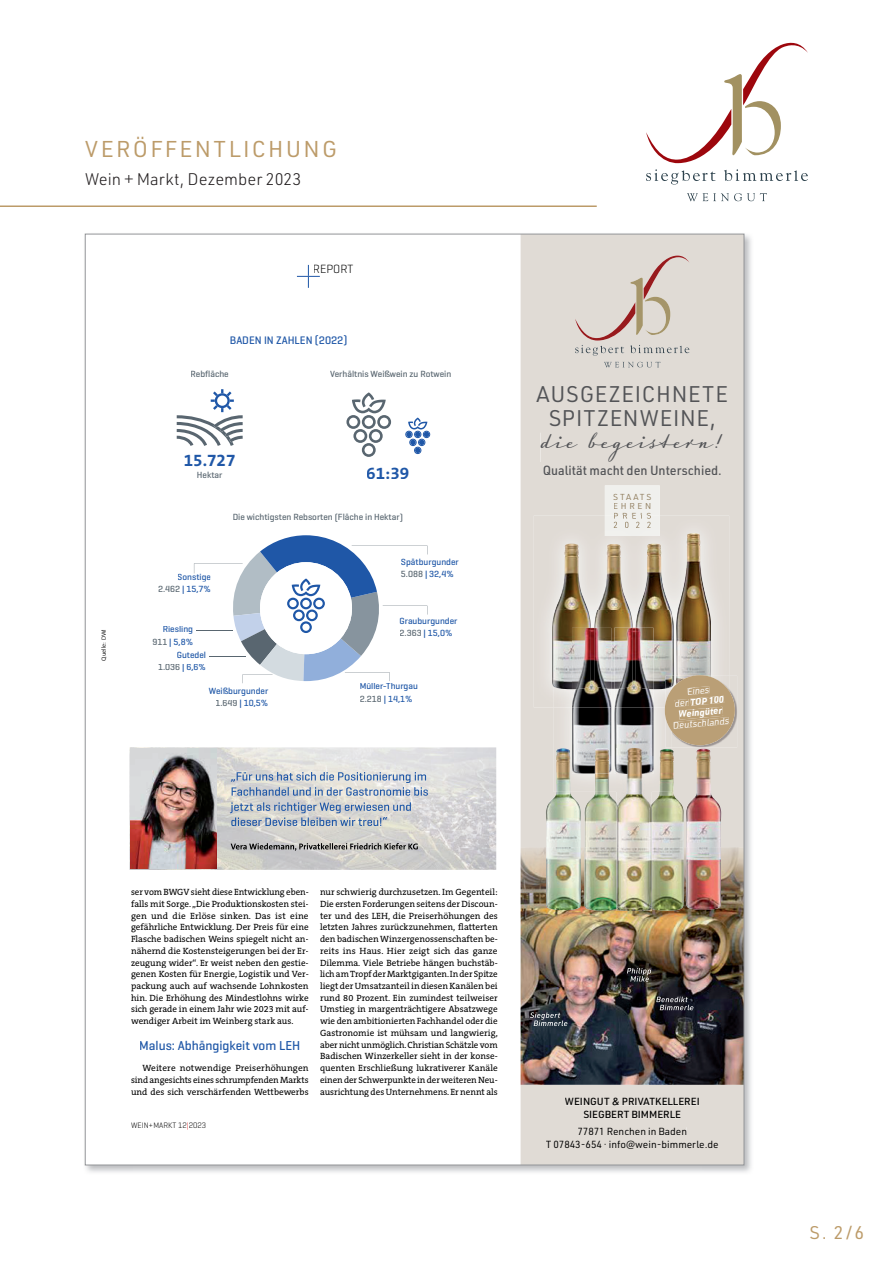
<style>
.page{position:relative;width:893px;height:1263px;background:#fff}
.page>*{position:absolute;margin:0;border:0;box-sizing:border-box;transform-origin:0 0}
.t1{font:37.35px "Luxus Brut";color:#535457}
.t2{font:22.5px "URWDIN";letter-spacing:.1em;color:#bc9b69}
.t3{font:22.2px/24.3px "URWDIN";letter-spacing:.035em;color:#535457;text-align:center}
.t4{font:18px "URWDIN";color:#bc9b69}
.t5{font:700 17.25px "The Sans B W7";color:#1f57a7}
.t6{font:300 16.5px "URWDIN";color:#231f20}
.t7{font:500 13.2px "Geogrotesque";color:#1f57a7}
.t8{font:500 13.05px "URWDIN";color:#535457;scale:.96 1}
.t9{font:300 12.15px "Geogrotesque";color:#000}
.t10{font:500 11.1px "Geogrotesque";color:#1f57a7}
.t11{font:10.05px/13.2px "URWDIN";color:#000;text-align:center}
.t12{font:500 10.05px/13.2px "URWDIN";color:#000;text-align:center}
.t13{font:italic 700 9.45px/10.8px "URWDIN";color:#fff;text-align:center}
.t14{font:italic 9.45px "URWDIN";color:#fff}
.t15{font:9.15px/11.7px "The Serif B W5 Plain";color:#000;text-align:justify}
.t16{font:500 9.15px/12.1px "Geogrotesque";color:#1f57a7;text-align:right}
.t17{font:500 9.15px "Geogrotesque";color:#596670}
.t18{font:8.55px/9.3px "URWDIN";letter-spacing:.315em;color:#927f60;text-align:justify}
.t19{font:300 8.1px "Geogrotesque";color:#000}
.t20{font:300 6px "The Sans B W4";color:#000}
.s1{color:#596670}
.s2{font-weight:400}
.s3{color:#ec2323}
</style>
<div class="page">
<svg style="left:646px;top:169px;width:162px;height:32px"></svg>
<svg style="left:646px;top:43px;width:162px;height:120px"></svg>
<hr style="left:0;top:205px;width:597px;height:2px;background:#bc9b69">
<img style="left:84px;top:233px;width:667px;height:51px">
<img style="left:84px;top:284px;width:50px;height:889px">
<img style="left:703px;top:284px;width:48px;height:889px">
<div style="left:85px;top:234px;width:659px;height:931px;background:#fff"></div>
<img style="left:130px;top:747px;width:366px;height:123px">
<svg style="left:297px;top:265px;width:23px;height:23px"></svg>
<svg style="left:346px;top:392px;width:45px;height:65px"></svg>
<svg style="left:405px;top:417px;width:25px;height:37px"></svg>
<svg style="left:177px;top:389px;width:66px;height:57px"></svg>
<img style="left:130px;top:748px;width:86px;height:121px">
<img style="left:231px;top:772px;width:196px;height:11px">
<img style="left:232px;top:787px;width:196px;height:9px">
<img style="left:230px;top:802px;width:182px;height:11px">
<img style="left:231px;top:817px;width:156px;height:9px">
<img style="left:231px;top:843px;width:187px;height:8px">
<svg style="left:193px;top:535px;width:234px;height:148px"></svg>
<div style="left:521px;top:236px;width:221px;height:927px;background:#e0dbd5"></div>
<img style="left:521px;top:847px;width:221px;height:238px">
<img style="left:530px;top:1012px;width:30px;height:8px">
<img style="left:530px;top:1020px;width:37px;height:6px">
<img style="left:656px;top:997px;width:35px;height:5px">
<img style="left:656px;top:1005px;width:37px;height:5px">
<img style="left:627px;top:968px;width:24px;height:7px">
<img style="left:627px;top:976px;width:22px;height:6px">
<svg style="left:575px;top:256px;width:114px;height:111px;background:#d7cdc6"></svg>
<div style="left:537px;top:386px;width:191px;height:16px;background:#e0dbd5"></div>
<div style="left:550px;top:410px;width:166px;height:20px;background:#e0dbd5"></div>
<div style="left:541px;top:433px;width:181px;height:29px;background:#e0dbd5"></div>
<div style="left:544px;top:465px;width:177px;height:10px;background:#e0dbd5"></div>
<img style="left:534px;top:516px;width:126px;height:191px">
<img style="left:552px;top:544px;width:36px;height:109px">
<img style="left:597px;top:545px;width:33px;height:65px">
<img style="left:638px;top:544px;width:36px;height:131px">
<img style="left:676px;top:534px;width:35px;height:141px">
<img style="left:554px;top:707px;width:118px;height:85px">
<img style="left:554px;top:610px;width:111px;height:97px">
<img style="left:554px;top:610px;width:37px;height:79px">
<img style="left:594px;top:610px;width:39px;height:79px">
<img style="left:636px;top:610px;width:36px;height:79px">
<img style="left:572px;top:628px;width:39px;height:145px">
<img style="left:572px;top:628px;width:19px;height:61px">
<img style="left:594px;top:628px;width:17px;height:61px">
<img style="left:614px;top:628px;width:39px;height:145px">
<img style="left:614px;top:628px;width:19px;height:61px">
<img style="left:636px;top:628px;width:17px;height:61px">
<div style="left:565px;top:1097px;width:135px;height:8px;background:#e0dbd5"></div>
<div style="left:584px;top:1111px;width:97px;height:7px;background:#e0dbd5"></div>
<div style="left:578px;top:1127px;width:108px;height:8px;background:#e0dbd5"></div>
<div style="left:546px;top:1140px;width:172px;height:8px;background:#e0dbd5"></div>
<img style="left:546px;top:792px;width:35px;height:118px">
<img style="left:556px;top:748px;width:15px;height:44px">
<img style="left:652px;top:750px;width:32px;height:160px">
<img style="left:659px;top:749px;width:13px;height:43px">
<img style="left:686px;top:749px;width:35px;height:161px">
<img style="left:584px;top:792px;width:33px;height:118px">
<img style="left:595px;top:748px;width:14px;height:44px">
<svg style="left:605px;top:485px;width:55px;height:31px"></svg>
<img style="left:605px;top:516px;width:55px;height:20px">
<div style="left:614px;top:494px;width:37px;height:6px;background:#f0f0ed"></div>
<div style="left:614px;top:503px;width:36px;height:6px;background:#f0f0ed"></div>
<hr style="left:614px;top:512px;width:37px;height:4px;background:#f0f0ed">
<img style="left:614px;top:516px;width:37px;height:3px">
<img style="left:614px;top:522px;width:37px;height:6px">
<img style="left:617px;top:748px;width:35px;height:163px">
<img style="left:649px;top:804px;width:3px;height:105px">
<img style="left:617px;top:803px;width:2px;height:106px">
<img style="left:672px;top:676px;width:65px;height:71px">
<img style="left:665px;top:745px;width:7px;height:2px">
<svg style="left:665px;top:675px;width:70px;height:70px;background:#bea888"></svg>
<h2 class="t2" style="left:85px;top:134px;width:253px">VERÖFFENTLICHUNG</h2>
<h3 class="t6" style="left:85px;top:168px;width:218px">Wein + Markt, Dezember 2023</h3>
<h3 class="t9" style="left:313px;top:261px;width:42px">REPORT</h3>
<p class="t10" style="left:230px;top:333px;width:119px">BADEN IN ZAHLEN (2022)</p>
<p class="t17" style="left:191px;top:368px;width:40px">Rebfläche</p>
<h3 class="t5" style="left:184px;top:449px;width:53px">15.727</h3>
<p class="t17" style="left:197px;top:469px;width:27px">Hektar</p>
<p class="t17" style="left:330px;top:368px;width:123px">Verhältnis Weißwein zu Rotwein</p>
<h3 class="t5" style="left:366px;top:462px;width:44px">61:39</h3>
<p class="t20" style="left:100px;top:660px;width:33px;rotate:-90deg">Quelle: DWI</p>
<p class="t16" style="left:158px;top:570px;width:54px">Sonstige<br><span class="s1">2.462</span> | 15,7%</p>
<p class="t16" style="left:152px;top:623px;width:42px">Riesling<br><span class="s1">911</span> | 5,8%</p>
<p class="t16" style="left:158px;top:649px;width:49px">Gutedel<br><span class="s1">1.036</span> | 6,6%</p>
<p class="t17" style="left:233px;top:511px;width:172px">Die wichtigsten Rebsorten (Fläche in Hektar)</p>
<p class="t16" style="left:401px;top:555px;width:59px;text-align:left">Spätburgunder<br><span class="s1">5.088</span> | 32,4%</p>
<p class="t16" style="left:400px;top:614px;width:59px;text-align:left">Grauburgunder<br><span class="s1">2.363</span> | 15,0%</p>
<p class="t16" style="left:209px;top:685px;width:61px">Weißburgunder<br><span class="s1">1.649</span> | 10,5%</p>
<p class="t16" style="left:360px;top:680px;width:60px;text-align:left">Müller-Thurgau<br><span class="s1">2.218</span> | 14,1%</p>
<h3 class="t3" style="left:537px;top:381px;width:193px">AUSGEZEICHNETE<br>SPITZENWEINE,</h3>
<h1 class="t1" style="left:543px;top:413px;width:180px">die begeistern!</h1>
<h3 class="t8" style="left:543px;top:461px;width:188px">Qualität macht den Unterschied.</h3>
<p class="t18" style="left:613px;top:492px;width:40px">STAATS EHREN PREIS</p>
<p class="t13" style="left:673px;top:687px;width:51px;rotate:-5deg"><span class="s2">Eines<br>der</span> TOP 100<br>Weingüter</p>
<p class="t14" style="left:672px;top:719px;width:58px;rotate:-5deg">Deutschlands</p>
<p class="t15" style="left:131px;top:886px;width:179px">ser vom BWGV sieht diese Entwicklung eben&shy;falls mit Sorge. „Die Produktionskosten stei&shy;gen und die Erlöse sinken. Das ist eine gefährliche Entwicklung. Der Preis für eine Flasche badischen Weins spiegelt nicht an&shy;nähernd die Kostensteigerungen bei der Er&shy;zeugung wider“. Er weist neben den gestie&shy;genen Kosten für Energie, Logistik und Ver&shy;packung auch auf wachsende Lohnkosten hin. Die Erhöhung des Mindestlohns wirke sich gerade in einem Jahr wie 2023 mit auf&shy;wendiger Arbeit im Weinberg stark aus.</p>
<h3 class="t7" style="left:139px;top:1037px;width:163px">Malus: Abhängigkeit vom LEH</h3>
<p class="t15" style="left:131px;top:1062px;width:179px;text-indent:11px">Weitere notwendige Preiserhöhungen sind angesichts eines schrumpfenden Markts und des sich verschärfenden Wettbewerbs</p>
<p class="t19" style="left:131px;top:1120px;width:77px">WEIN+MARKT 12<span class="s3">|</span>2023</p>
<p class="t15" style="left:320px;top:886px;width:179px">nur schwierig durchzusetzen. Im Gegenteil:<br>Die ersten Forderungen seitens der Discoun&shy;ter und des LEH, die Preiserhöhungen des letzten Jahres zurückzunehmen, flatterten den badischen Winzergenossenschaften be&shy;reits ins Haus. Hier zeigt sich das ganze Dilemma. Viele Betriebe hängen buchstäb&shy;lich am Tropf der Marktgiganten. In der Spitze liegt der Umsatzanteil in diesen Kanälen bei rund 80 Prozent. Ein zumindest teilweiser Umstieg in margenträchtigere Absatzwege wie den ambitionierten Fachhandel oder die Gastronomie ist mühsam und langwierig, aber nicht unmöglich. Christian Schätzle vom Badischen Winzerkeller sieht in der konse&shy;quenten Erschließung lukrativerer Kanäle einen der Schwerpunkte in der weiteren Neu&shy;ausrichtung des Unternehmens. Er nennt als</p>
<p class="t12" style="left:565px;top:1094px;width:136px">WEINGUT &amp; PRIVATKELLEREI<br>SIEGBERT BIMMERLE</p>
<p class="t11" style="left:546px;top:1124px;width:174px">77871 Renchen in Baden<br>T 07843-654 · info@wein-bimmerle.de</p>
<h3 class="t4" style="left:809px;top:1220px;width:56px">S. 2/6</h3>
</div>
